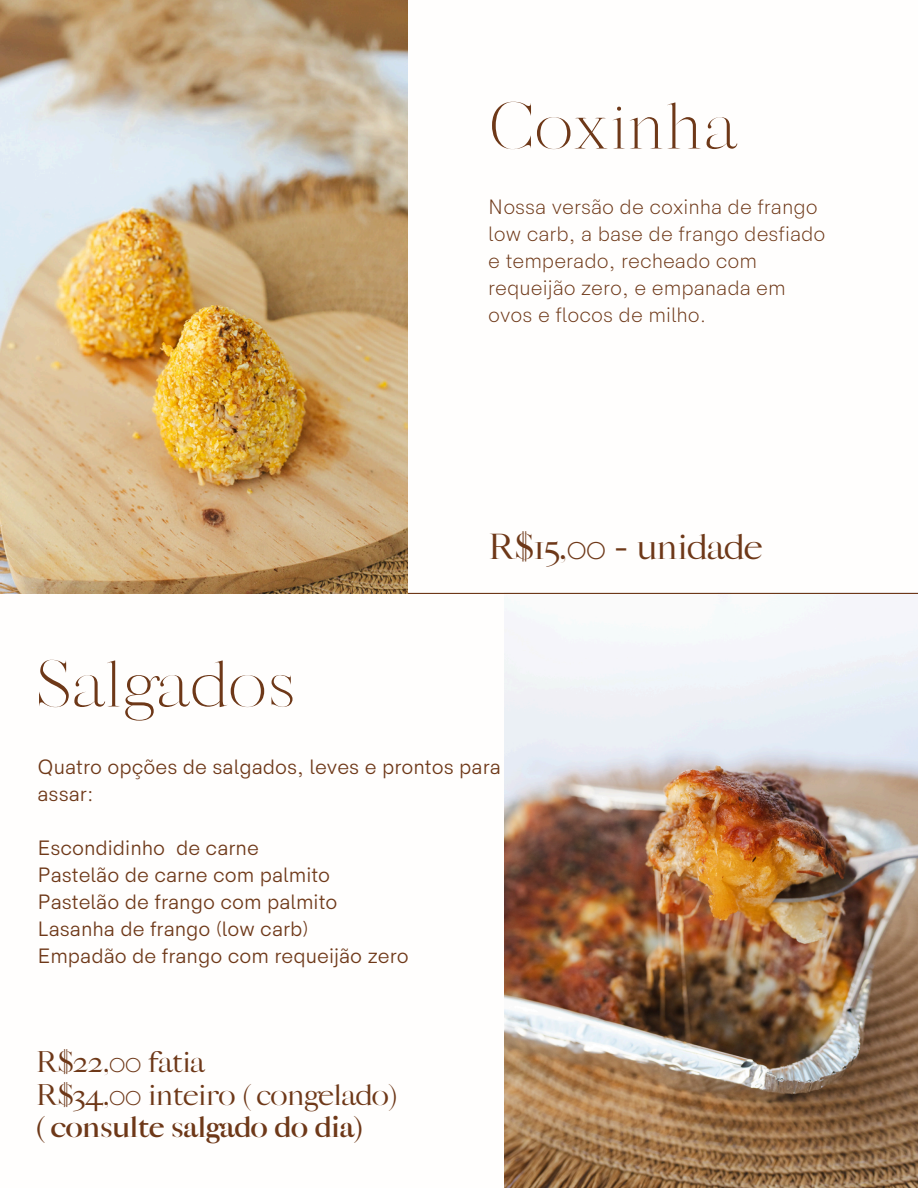
<style>
.page{position:relative;width:918px;height:1188px;background:#fff}
.page>*{position:absolute;margin:0;border:0;box-sizing:border-box;transform-origin:0 0}
.t1{font:300 63px "Sharis";color:#6e3818}
.t2{font:34.5px "Sharis";letter-spacing:-.035em;color:#6e3818}
.t3{font:28.5px/32.7px "Sharis";letter-spacing:-.035em;color:#6e3818}
.t4{font:21px/27px "HK Sentiments";color:#6e3818}
.t5{font:300 21px/27px "HK Sentiments";color:#6e3818}
.s1{font-weight:700}
</style>
<div class="page">
<img style="left:504px;top:623px;width:414px;height:565px">
<hr style="left:0;top:593px;width:918px;height:1px;background:#6e3818">
<img style="left:0;top:0;width:407px;height:593px">
<h1 class="t1" style="left:488px;top:89px;width:250px">Coxinha</h1>
<p class="t5" style="left:488px;top:194px;width:339px">Nossa versão de coxinha de frango low carb, a base de frango desfiado e temperado, recheado com requeijão zero, e empanada em</p>
<p class="t5" style="left:488px;top:302px;width:220px">ovos e flocos de milho.</p>
<h3 class="t2" style="left:488px;top:526px;width:276px">R$15,00 - unidade</h3>
<p class="t1" style="left:36px;top:646px;width:261px">Salgados</p>
<h1 class="t4" style="left:38px;top:755px;width:465px">Quatro opções de salgados, leves e prontos para assar:</h1>
<p class="t4" style="left:38px;top:836px;width:223px">Escondidinho de carne</p>
<p class="t4" style="left:38px;top:863px;width:294px">Pastelão de carne com palmito</p>
<p class="t4" style="left:38px;top:890px;width:301px">Pastelão de frango com palmito</p>
<p class="t4" style="left:38px;top:917px;width:272px">Lasanha de frango (low carb)</p>
<p class="t4" style="left:38px;top:944px;width:373px">Empadão de frango com requeijão zero</p>
<p class="t3" style="left:36px;top:1046px;width:369px">R$22,00 fatia<br>R$34,00 inteiro (congelado) <span class="s1">(consulte salgado do dia)</span></p>
</div>
